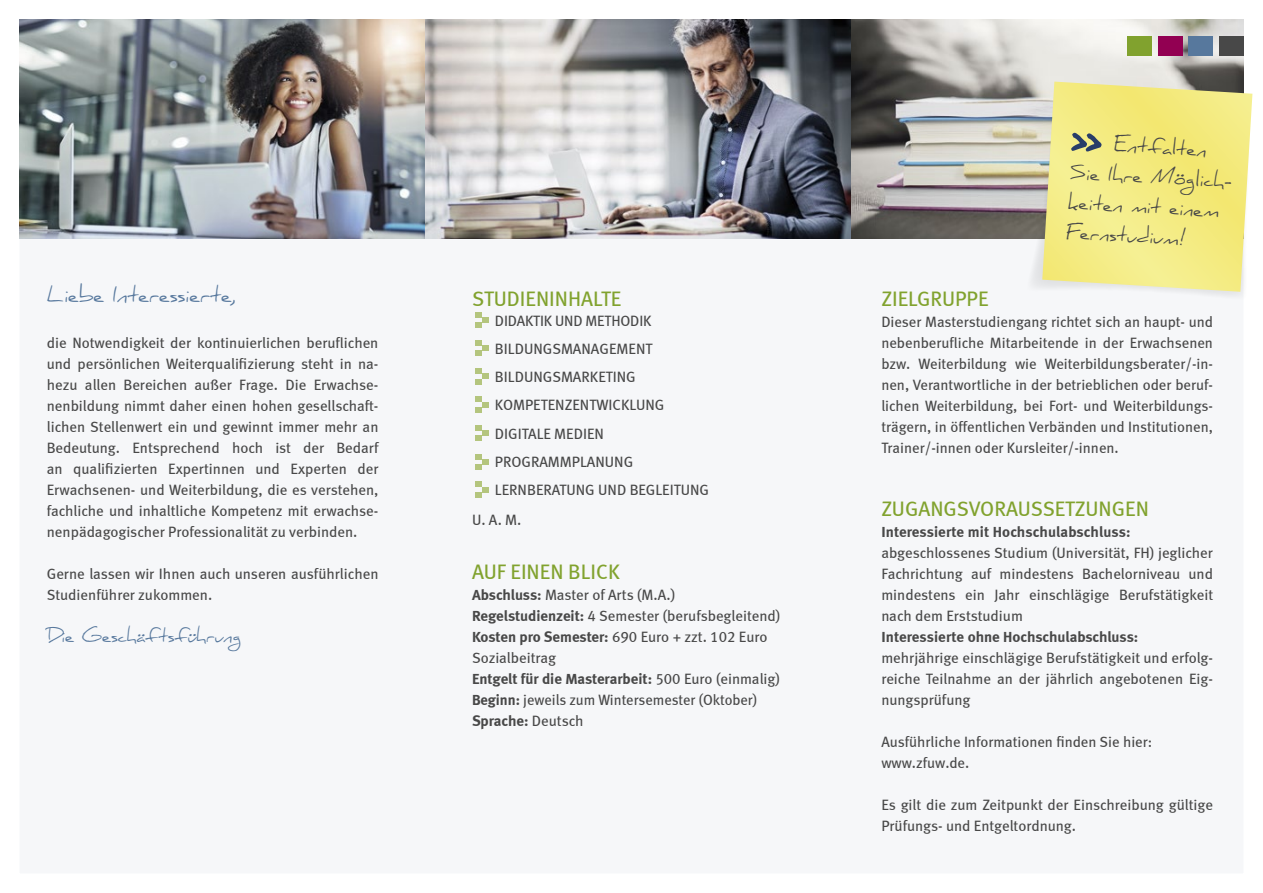
<style>
.page{position:relative;width:1263px;height:893px;background:#f6f7f9}
.page>*{position:absolute;margin:0;border:0;box-sizing:border-box;transform-origin:0 0}
.t1{font:21px "Meta Book LF";color:#81a22e}
.t2{font:21px "Daniel";letter-spacing:-.01em;color:#57789d}
.t3{font:19.5px/30px "Daniel";color:#484848}
.t4{font:18px "Daniel";letter-spacing:-.01em;color:#57789d}
.t5{font:15px/21px "Meta Book LF";color:#484848}
.t6{font:15px "Meta Bold LF";color:#484848}
.s1{font-family:"Meta Bold LF"}
.s2{font-family:"Meta Book LF"}
</style>
<div class="page">
<img style="left:20px;top:20px;width:1223px;height:218px">
<svg style="left:475px;top:482px;width:13px;height:10px"></svg>
<div style="left:475px;top:492px;width:7px;height:6px;background:#b4c57e"></div>
<svg style="left:1024px;top:82px;width:217px;height:213px"></svg>
<svg style="left:1042px;top:82px;width:210px;height:210px;background:#efe789"></svg>
<div style="left:1219px;top:36px;width:24px;height:19px;background:#484848"></div>
<div style="left:1189px;top:36px;width:24px;height:19px;background:#57789d"></div>
<div style="left:1158px;top:36px;width:24px;height:19px;background:#920052"></div>
<div style="left:1128px;top:36px;width:24px;height:19px;background:#81a22e"></div>
<svg style="left:475px;top:312px;width:13px;height:10px"></svg>
<div style="left:475px;top:322px;width:7px;height:6px;background:#b4c57e"></div>
<svg style="left:475px;top:340px;width:13px;height:16px"></svg>
<div style="left:475px;top:368px;width:7px;height:6px;background:#b4c57e"></div>
<svg style="left:475px;top:374px;width:13px;height:10px"></svg>
<svg style="left:475px;top:397px;width:13px;height:10px"></svg>
<div style="left:475px;top:407px;width:7px;height:6px;background:#b4c57e"></div>
<svg style="left:475px;top:425px;width:13px;height:16px"></svg>
<svg style="left:475px;top:454px;width:13px;height:16px"></svg>
<h1 class="t2" style="left:47px;top:282px;width:191px">Liebe Interessierte,</h1>
<p class="t5" style="left:47px;top:332px;width:333px;text-align:justify">die Notwendigkeit der kontinuierlichen beruflichen und persönlichen Weiterqualifizierung steht in na&shy;hezu allen Bereichen außer Frage. Die Erwachse&shy;nenbildung nimmt daher einen hohen gesellschaft&shy;lichen Stellenwert ein und gewinnt immer mehr an Bedeutung. Entsprechend hoch ist der Bedarf an qualifizierten Expertinnen und Experten der Erwachsenen- und Weiterbildung, die es verstehen, fachliche und inhaltliche Kompetenz mit erwachse&shy;nenpädagogischer Professionalität zu verbinden.</p>
<p class="t5" style="left:47px;top:563px;width:333px">Gerne lassen wir Ihnen auch unseren ausführlichen<br>Studienführer zukommen.</p>
<p class="t4" style="left:47px;top:625px;width:196px">Die Geschäftsführung</p>
<h1 class="t1" style="left:472px;top:286px;width:151px">STUDIENINHALTE</h1>
<p class="t5" style="left:495px;top:306px;width:171px;line-height:28px">DIDAKTIK UND METHODIK<br>BILDUNGSMANAGEMENT<br>BILDUNGSMARKETING<br>KOMPETENZENTWICKLUNG</p>
<p class="t5" style="left:495px;top:420px;width:216px;line-height:28px">DIGITALE MEDIEN<br>PROGRAMMPLANUNG<br>LERNBERATUNG UND BEGLEITUNG</p>
<p class="t5" style="left:472px;top:509px;width:51px">U. A. M.</p>
<h1 class="t1" style="left:472px;top:559px;width:149px">AUF EINEN BLICK</h1>
<p class="t5" style="left:472px;top:584px;width:310px"><span class="s1">Abschluss:</span> Master of Arts (M.A.)<br><span class="s1">Regelstudienzeit:</span> 4 Semester (berufsbegleitend)<br><span class="s1">Kosten pro Semester:</span> 690 Euro + zzt. 102 Euro Sozialbeitrag</p>
<p class="t6" style="left:472px;top:670px;width:309px">Entgelt für die Masterarbeit: <span class="s2">500 Euro (einmalig)</span></p>
<p class="t5" style="left:472px;top:689px;width:287px"><span class="s1">Beginn:</span> jeweils zum Wintersemester (Oktober)</p>
<p class="t6" style="left:472px;top:712px;width:113px">Sprache: <span class="s2">Deutsch</span></p>
<h2 class="t3" style="left:1072px;top:127px;width:171px;text-indent:43px;rotate:3deg">Entfalten<br>Sie Ihre Möglich&shy;keiten mit einem<br>Fernstudium!</h2>
<h1 class="t1" style="left:881px;top:286px;width:109px">ZIELGRUPPE</h1>
<p class="t5" style="left:881px;top:311px;width:333px;text-align:justify">Dieser Masterstudiengang richtet sich an haupt- und nebenberufliche Mitarbeitende in der Erwachsenen bzw. Weiterbildung wie Weiterbildungsberater/-in&shy;nen, Verantwortliche in der betrieblichen oder beruf&shy;lichen Weiterbildung, bei Fort- und Weiterbildungs&shy;trägern, in öffentlichen Verbänden und Institutionen, Trainer/-innen oder Kursleiter/-innen.</p>
<h1 class="t1" style="left:881px;top:496px;width:269px">ZUGANGSVORAUSSETZUNGEN</h1>
<p class="t6" style="left:881px;top:523px;width:251px">Interessierte mit Hochschulabschluss:</p>
<p class="t5" style="left:881px;top:542px;width:333px;text-align:justify">abgeschlossenes Studium (Universität, FH) jeglicher Fachrichtung auf mindestens Bachelorniveau und mindestens ein Jahr einschlägige Berufstätigkeit nach dem Erststudium</p>
<p class="t6" style="left:881px;top:628px;width:258px">Interessierte ohne Hochschulabschluss:</p>
<p class="t5" style="left:881px;top:647px;width:333px;text-align:justify">mehrjährige einschlägige Berufstätigkeit und erfolg&shy;reiche Teilnahme an der jährlich angebotenen Eig&shy;nungsprüfung</p>
<p class="t5" style="left:881px;top:731px;width:272px">Ausführliche Informationen finden Sie hier: www.zfuw.de.</p>
<p class="t5" style="left:881px;top:794px;width:333px">Es gilt die zum Zeitpunkt der Einschreibung gültige<br>Prüfungs- und Entgeltordnung.</p>
</div>
